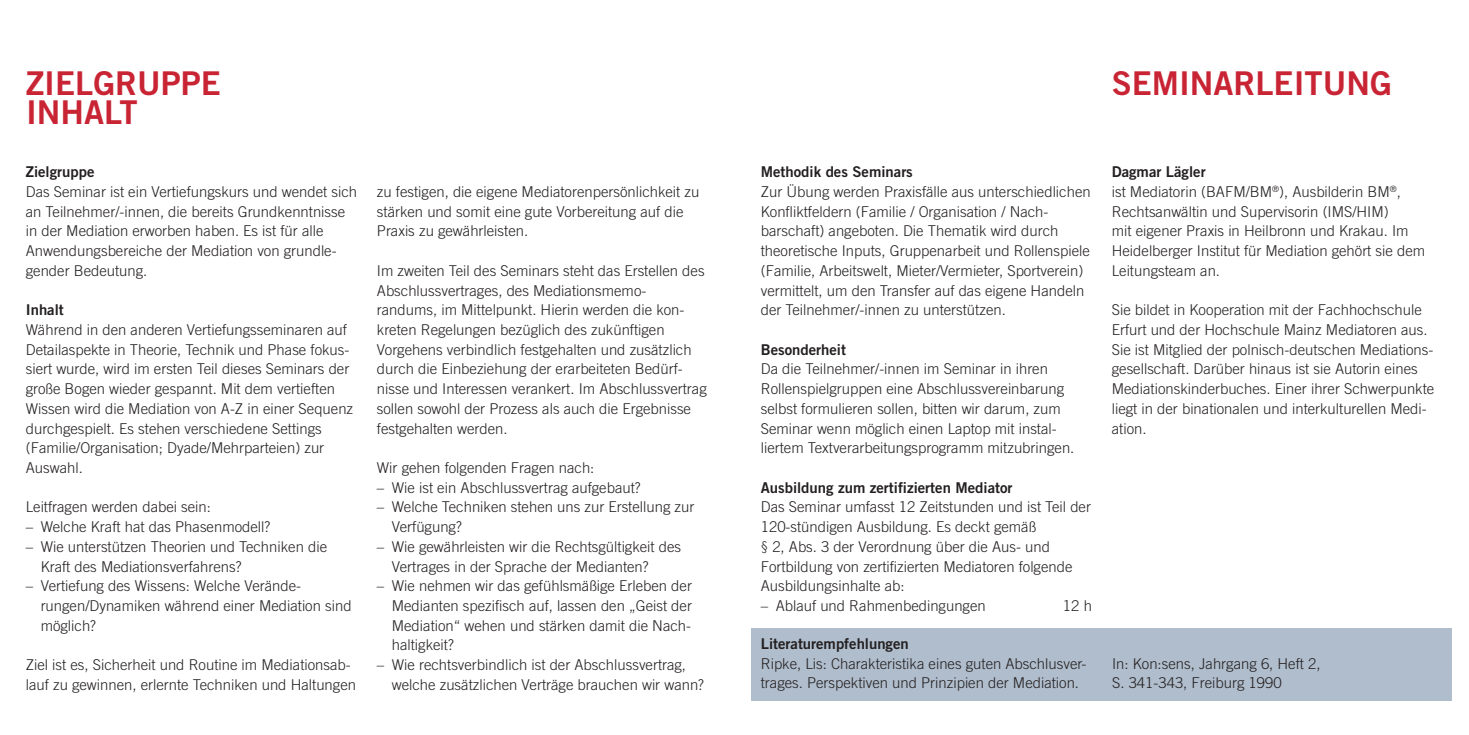
<style>
.page{position:relative;width:1469px;height:735px;background:#fff}
.page>*{position:absolute;margin:0;border:0;box-sizing:border-box;transform-origin:0 0}
._03_Trade_Gothic_Lt{font:32.73px/29.2px "Trade Gothic LT Std Bd 2";color:#c82434}
._00_Fließtext_Trade{font:300 14.88px/19.6px "Trade Gothic LT Std";color:#231f20}
._05_Trade_Gothic_LT{font:300 14.88px/19.6px "Trade Gothic LT Std";color:#231f20}
._05_Trade_Gothic_LT-2{font:14.88px "Trade Gothic LT Std Bd 2";color:#231f20}
._04_Trade_Gothic_LD{font:14.88px "Trade Gothic LT Std Bd 2";color:#231f20}
</style>
<div class="page">
<div style="left:751px;top:628px;width:700px;height:72px;background:#b0bdcc"></div>
<p class="_03_Trade_Gothic_Lt" style="left:26px;top:68px;width:196px">ZIELGRUPPE<br>INHALT</p>
<p class="_05_Trade_Gothic_LT-2" style="left:26px;top:163px;width:70px">Zielgruppe</p>
<p class="_00_Fließtext_Trade" style="left:26px;top:182px;width:333px">Das Seminar ist ein Vertiefungskurs und wendet sich an Teilnehmer/-innen, die bereits Grundkenntnisse in der Mediation erworben haben. Es ist für alle Anwendungsbereiche der Mediation von grundle&shy;gender Bedeutung.</p>
<p class="_05_Trade_Gothic_LT-2" style="left:26px;top:300px;width:40px">Inhalt</p>
<p class="_00_Fließtext_Trade" style="left:26px;top:319px;width:329px">Während in den anderen Vertiefungsseminaren auf Detailaspekte in Theorie, Technik und Phase fokus&shy;siert wurde, wird im ersten Teil dieses Seminars der große Bogen wieder gespannt. Mit dem vertieften Wissen wird die Mediation von A-Z in einer Sequenz durchgespielt. Es stehen verschiedene Settings (Familie/Organisation; Dyade/Mehrparteien) zur Auswahl.</p>
<p class="_00_Fließtext_Trade" style="left:26px;top:497px;width:187px">Leitfragen werden dabei sein:</p>
<p class="_00_Fließtext_Trade" style="left:26px;top:516px;width:246px">– Welche Kraft hat das Phasenmodell?</p>
<p class="_00_Fließtext_Trade" style="left:41px;top:536px;width:288px;text-indent:-15px">– Wie unterstützen Theorien und Techniken die<br>Kraft des Mediationsverfahrens?</p>
<p class="_00_Fließtext_Trade" style="left:41px;top:575px;width:312px;text-indent:-15px">– Vertiefung des Wissens: Welche Verände&shy;rungen/Dynamiken während einer Mediation sind möglich?</p>
<p class="_00_Fließtext_Trade" style="left:26px;top:654px;width:332px">Ziel ist es, Sicherheit und Routine im Mediationsab&shy;lauf zu gewinnen, erlernte Techniken und Haltungen</p>
<p class="_00_Fließtext_Trade" style="left:377px;top:182px;width:324px">zu festigen, die eigene Mediatorenpersönlichkeit zu stärken und somit eine gute Vorbereitung auf die<br>Praxis zu gewährleisten.</p>
<p class="_00_Fließtext_Trade" style="left:377px;top:260px;width:331px">Im zweiten Teil des Seminars steht das Erstellen des Abschlussvertrages, des Mediationsmemo&shy;randums, im Mittelpunkt. Hierin werden die kon&shy;kreten Regelungen bezüglich des zukünftigen Vorgehens verbindlich festgehalten und zusätzlich durch die Einbeziehung der erarbeiteten Bedürf&shy;nisse und Interessen verankert. Im Abschlussvertrag sollen sowohl der Prozess als auch die Ergebnisse festgehalten werden.</p>
<p class="_00_Fließtext_Trade" style="left:377px;top:457px;width:219px">Wir gehen folgenden Fragen nach:</p>
<p class="_00_Fließtext_Trade" style="left:377px;top:477px;width:265px">– Wie ist ein Abschlussvertrag aufgebaut?</p>
<p class="_00_Fließtext_Trade" style="left:392px;top:497px;width:304px;text-indent:-15px">– Welche Techniken stehen uns zur Erstellung zur<br>Verfügung?</p>
<p class="_00_Fließtext_Trade" style="left:392px;top:536px;width:291px;text-indent:-15px">– Wie gewährleisten wir die Rechtsgültigkeit des<br>Vertrages in der Sprache der Medianten?</p>
<p class="_00_Fließtext_Trade" style="left:392px;top:575px;width:302px;text-align:justify;text-indent:-15px">– Wie nehmen wir das gefühlsmäßige Erleben der Medianten spezifisch auf, lassen den „Geist der Mediation“ wehen und stärken damit die Nach&shy;haltigkeit?</p>
<p class="_00_Fließtext_Trade" style="left:392px;top:654px;width:314px;text-indent:-15px">– Wie rechtsverbindlich ist der Abschlussvertrag, welche zusätzlichen Verträge brauchen wir wann?</p>
<p class="_03_Trade_Gothic_Lt" style="left:1111px;top:68px;width:281px">SEMINARLEITUNG</p>
<p class="_05_Trade_Gothic_LT-2" style="left:760px;top:163px;width:154px">Methodik des Seminars</p>
<p class="_05_Trade_Gothic_LT" style="left:760px;top:182px;width:331px">Zur Übung werden Praxisfälle aus unterschiedlichen Konfliktfeldern (Familie / Organisation / Nach&shy;barschaft) angeboten. Die Thematik wird durch theoretische Inputs, Gruppenarbeit und Rollenspiele (Familie, Arbeitswelt, Mieter/Vermieter, Sportverein) vermittelt, um den Transfer auf das eigene Handeln der Teilnehmer/-innen zu unterstützen.</p>
<p class="_05_Trade_Gothic_LT-2" style="left:760px;top:340px;width:87px">Besonderheit</p>
<p class="_05_Trade_Gothic_LT" style="left:760px;top:359px;width:315px">Da die Teilnehmer/-innen im Seminar in ihren Rollenspielgruppen eine Abschlussvereinbarung selbst formulieren sollen, bitten wir darum, zum Seminar wenn möglich einen Laptop mit instal&shy;liertem Textverarbeitungsprogramm mitzubringen.</p>
<p class="_05_Trade_Gothic_LT-2" style="left:760px;top:478px;width:253px">Ausbildung zum zertifizierten Mediator</p>
<p class="_00_Fließtext_Trade" style="left:760px;top:497px;width:332px">Das Seminar umfasst 12 Zeitstunden und ist Teil der 120-stündigen Ausbildung. Es deckt gemäß<br>§ 2, Abs. 3 der Verordnung über die Aus- und Fortbildung von zertifizierten Mediatoren folgende Ausbildungsinhalte ab:</p>
<p class="_00_Fließtext_Trade" style="left:760px;top:595px;width:226px">– Ablauf und Rahmenbedingungen</p>
<p class="_00_Fließtext_Trade" style="left:1063px;top:595px;width:30px">12 h</p>
<p class="_04_Trade_Gothic_LD" style="left:1111px;top:163px;width:95px">Dagmar Lägler</p>
<p class="_00_Fließtext_Trade" style="left:1111px;top:182px;width:315px">ist Mediatorin (BAFM/BM<sup>®</sup>), Ausbilderin BM<sup>®</sup>, Rechtsanwältin und Supervisorin (IMS/HIM)<br>mit eigener Praxis in Heilbronn und Krakau. Im Heidelberger Institut für Mediation gehört sie dem Leitungsteam an.</p>
<p class="_00_Fließtext_Trade" style="left:1111px;top:300px;width:324px">Sie bildet in Kooperation mit der Fachhochschule Erfurt und der Hochschule Mainz Mediatoren aus.<br>Sie ist Mitglied der polnisch-deutschen Mediations&shy;gesellschaft. Darüber hinaus ist sie Autorin eines Mediationskinderbuches. Einer ihrer Schwerpunkte liegt in der binationalen und interkulturellen Medi&shy;ation.</p>
<p class="_04_Trade_Gothic_LD" style="left:760px;top:634px;width:149px">Literaturempfehlungen</p>
<p class="_00_Fließtext_Trade" style="left:760px;top:653px;width:327px">Ripke, Lis: Charakteristika eines guten Abschlusver&shy;trages. Perspektiven und Prinzipien der Mediation.</p>
<p class="_00_Fließtext_Trade" style="left:1112px;top:653px;width:210px">In: Kon:sens, Jahrgang 6, Heft 2,<br>S. 341-343, Freiburg 1990</p>
</div>
